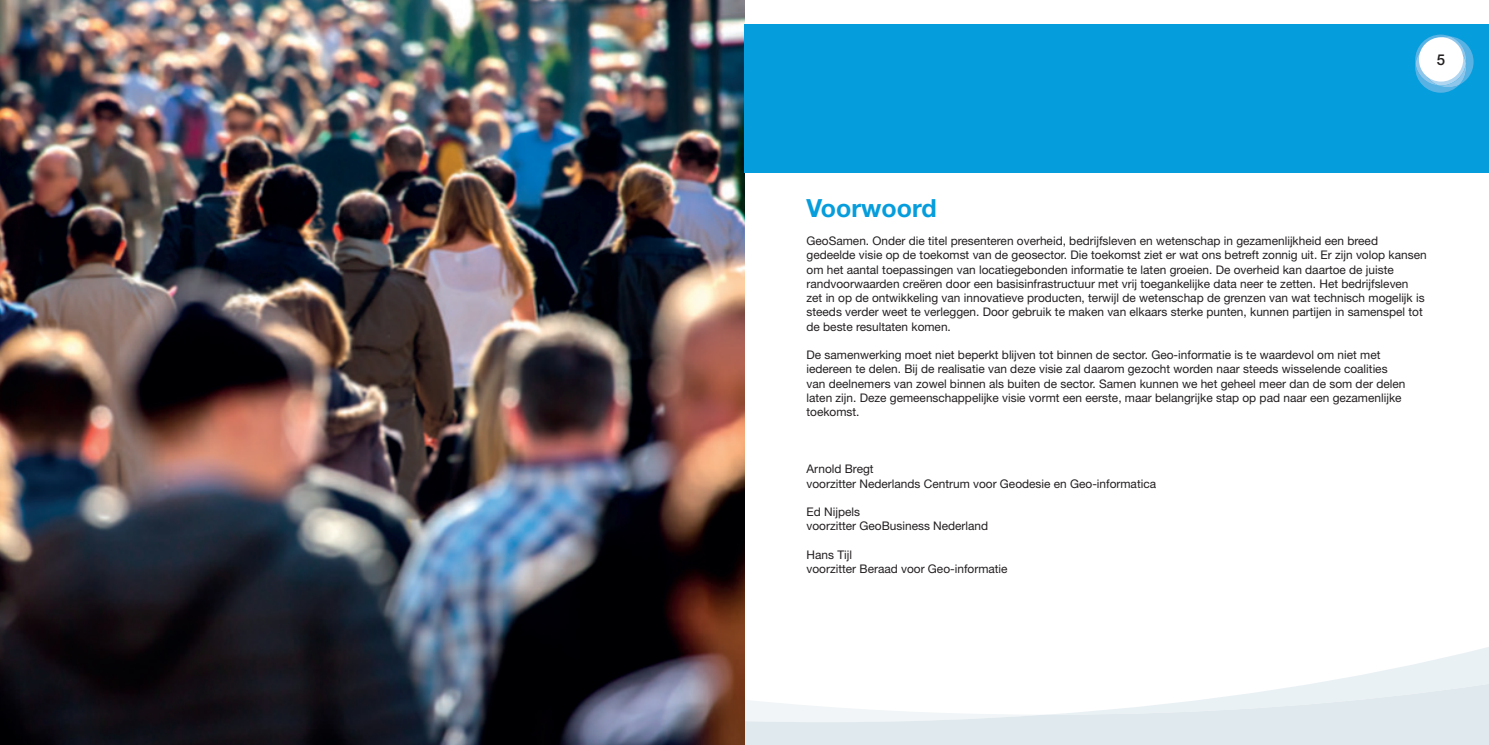
<style>
.page{position:relative;width:1489px;height:745px;background:#fff}
.page>*{position:absolute;margin:0;border:0;box-sizing:border-box;transform-origin:0 0}
.t1{font:700 25px "Helvetica Neue LT Std";color:#069ddc}
.t2{font:500 15px "Helvetica Neue LT Std";color:#231f20}
.t3{font:11.88px/14.2px "Helvetica Neue LT Std";color:#231f20}
</style>
<div class="page">
<svg style="left:744px;top:646px;width:744px;height:37px"></svg>
<svg style="left:744px;top:683px;width:744px;height:61px;fill:#e0e9ee"></svg>
<img style="left:0;top:0;width:744px;height:744px">
<div style="left:744px;top:25px;width:744px;height:148px;background:#069ddc"></div>
<svg style="left:1415px;top:35px;width:58px;height:58px"></svg>
<div style="left:1418px;top:37px;width:44px;height:44px;background:#fff;border-radius:50%"></div>
<p class="t2" style="left:1436px;top:50px;width:10px">5</p>
<h1 class="t1" style="left:806px;top:192px;width:132px">Voorwoord</h1>
<p class="t3" style="left:806px;top:233px;width:621px">GeoSamen. Onder die titel presenteren overheid, bedrijfsleven en wetenschap in gezamenlijkheid een breed gedeelde visie op de toekomst van de geosector. Die toekomst ziet er wat ons betreft zonnig uit. Er zijn volop kansen om het aantal toepassingen van locatiegebonden informatie te laten groeien. De overheid kan daartoe de juiste randvoorwaarden creëren door een basisinfrastructuur met vrij toegankelijke data neer te zetten. Het bedrijfsleven zet in op de ontwikkeling van innovatieve producten, terwijl de wetenschap de grenzen van wat technisch mogelijk is steeds verder weet te verleggen. Door gebruik te maken van elkaars sterke punten, kunnen partijen in samenspel tot de beste resultaten komen.</p>
<p class="t3" style="left:806px;top:347px;width:600px">De samenwerking moet niet beperkt blijven tot binnen de sector. Geo-informatie is te waardevol om niet met iedereen te delen. Bij de realisatie van deze visie zal daarom gezocht worden naar steeds wisselende coalities van deel nemers van zowel binnen als buiten de sector. Samen kunnen we het geheel meer dan de som der delen laten zijn. Deze gemeenschappelijke visie vormt een eerste, maar belangrijke stap op pad naar een gezamenlijke toekomst.</p>
<p class="t3" style="left:806px;top:461px;width:351px">Arnold Bregt<br>voorzitter Nederlands Centrum voor Geodesie en Geo-informatica</p>
<p class="t3" style="left:806px;top:504px;width:183px">Ed Nijpels<br>voorzitter GeoBusiness Nederland</p>
<p class="t3" style="left:806px;top:547px;width:202px">Hans Tijl<br>voorzitter Beraad voor Geo-informatie</p>
</div>
